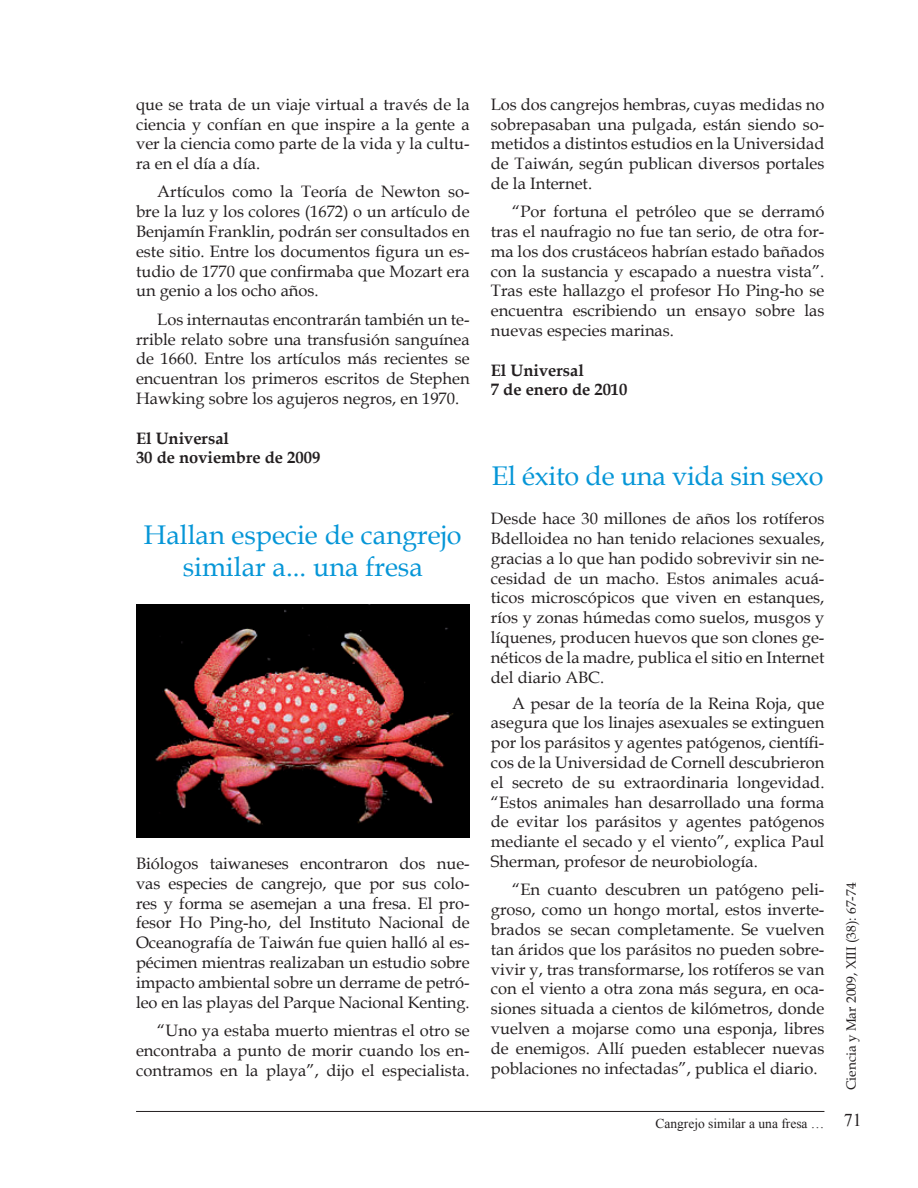
<style>
.page{position:relative;width:918px;height:1188px;background:#fff}
.page>*{position:absolute;margin:0;border:0;box-sizing:border-box;transform-origin:0 0}
.t1{font:27px/32.4px "Book Antiqua";color:#0696d7;text-align:center}
.t2{font:18px "Times New Roman";color:#231f20}
.t3{font:16.5px/19.8px "Book Antiqua";color:#231f20;text-align:justify}
.t4{font:700 16.5px/19.8px "Book Antiqua";color:#231f20}
.t5{font:13.5px "Book Antiqua";color:#231f20}
.t6{font:13.5px "Times New Roman";color:#231f20}
</style>
<div class="page">
<hr style="left:136px;top:1111px;width:688px;height:1px;background:#231f20">
<img style="left:136px;top:605px;width:334px;height:233px">
<p class="t3" style="left:136px;top:94px;width:335px">que se trata de un viaje virtual a través de la ciencia y confían en que inspire a la gente a ver la ciencia como parte de la vida y la cultu&shy;ra en el día a día.</p>
<p class="t3" style="left:136px;top:182px;width:335px;text-indent:21px">Artículos como la Teoría de Newton so&shy;bre la luz y los colores (1672) o un artículo de Benjamín Franklin, podrán ser consultados en este sitio. Entre los documentos figura un es&shy;tudio de 1770 que confirmaba que Mozart era un genio a los ocho años.</p>
<p class="t3" style="left:136px;top:309px;width:335px;text-indent:21px">Los internautas encontrarán también un te&shy;rrible relato sobre una transfusión sanguínea de 1660. Entre los artículos más recientes se encuentran los primeros escritos de Stephen Hawking sobre los agujeros negros, en 1970.</p>
<p class="t4" style="left:136px;top:428px;width:186px">El Universal<br>30 de noviembre de 2009</p>
<h1 class="t1" style="left:144px;top:518px;width:319px">Hallan especie de cangrejo similar a... una fresa</h1>
<p class="t3" style="left:136px;top:853px;width:335px">Biólogos taiwaneses encontraron dos nue&shy;vas especies de cangrejo, que por sus colo&shy;res y forma se asemejan a una fresa. El pro&shy;fesor Ho Ping-ho, del Instituto Nacional de Oceanografía de Taiwán fue quien halló al es&shy;pécimen mientras realizaban un estudio sobre impacto ambiental sobre un derrame de petró&shy;leo en las playas del Parque Nacional Kenting.</p>
<p class="t3" style="left:136px;top:1020px;width:335px;text-indent:21px">“Uno ya estaba muerto mientras el otro se encontraba a punto de morir cuando los en&shy;contramos en la playa”, dijo el especialista.</p>
<p class="t3" style="left:491px;top:94px;width:335px">Los dos cangrejos hembras, cuyas medidas no sobrepasaban una pulgada, están siendo so&shy;metidos a distintos estudios en la Universidad de Taiwán, según publican diversos portales de la Internet.</p>
<p class="t3" style="left:491px;top:201px;width:335px;text-indent:21px">“Por fortuna el petróleo que se derramó tras el naufragio no fue tan serio, de otra for&shy;ma los dos crustáceos habrían estado bañados con la sustancia y escapado a nuestra vista”.<br>Tras este hallazgo el profesor Ho Ping-ho se encuentra escribiendo un ensayo sobre las nuevas especies marinas.</p>
<p class="t4" style="left:491px;top:360px;width:138px">El Universal<br>7 de enero de 2010</p>
<h1 class="t1" style="left:492px;top:459px;width:333px">El éxito de una vida sin sexo</h1>
<p class="t3" style="left:491px;top:508px;width:335px">Desde hace 30 millones de años los rotíferos Bdelloidea no han tenido relaciones sexuales, gracias a lo que han podido sobrevivir sin ne&shy;cesidad de un macho. Estos animales acuá&shy;ticos microscópicos que viven en estanques, ríos y zonas húmedas como suelos, musgos y líquenes, producen huevos que son clones ge&shy;néticos de la madre, publica el sitio en Internet del diario ABC.</p>
<p class="t3" style="left:491px;top:693px;width:335px;text-indent:21px">A pesar de la teoría de la Reina Roja, que asegura que los linajes asexuales se extinguen por los parásitos y agentes patógenos, científi&shy;cos de la Universidad de Cornell descubrieron el secreto de su extraordinaria longevidad. “Estos animales han desarrollado una forma de evitar los parásitos y agentes patógenos mediante el secado y el viento”, explica Paul Sherman, profesor de neurobiología.</p>
<p class="t3" style="left:491px;top:880px;width:335px;text-indent:21px">“En cuanto descubren un patógeno peli&shy;groso, como un hongo mortal, estos inverte&shy;brados se secan completamente. Se vuelven tan áridos que los parásitos no pueden sobre&shy;vivir y, tras transformarse, los rotíferos se van con el viento a otra zona más segura, en oca&shy;siones situada a cientos de kilómetros, donde vuelven a mojarse como una esponja, libres de enemigos. Allí pueden establecer nuevas poblaciones no infectadas”, publica el diario.</p>
<p class="t6" style="left:655px;top:1114px;width:171px">Cangrejo similar a una fresa …</p>
<p class="t5" style="left:842px;top:1090px;width:209px;rotate:-90deg">Ciencia y Mar 2009, XIII (38): 67-74</p>
<p class="t2" style="left:844px;top:1108px;width:19px">71</p>
</div>
